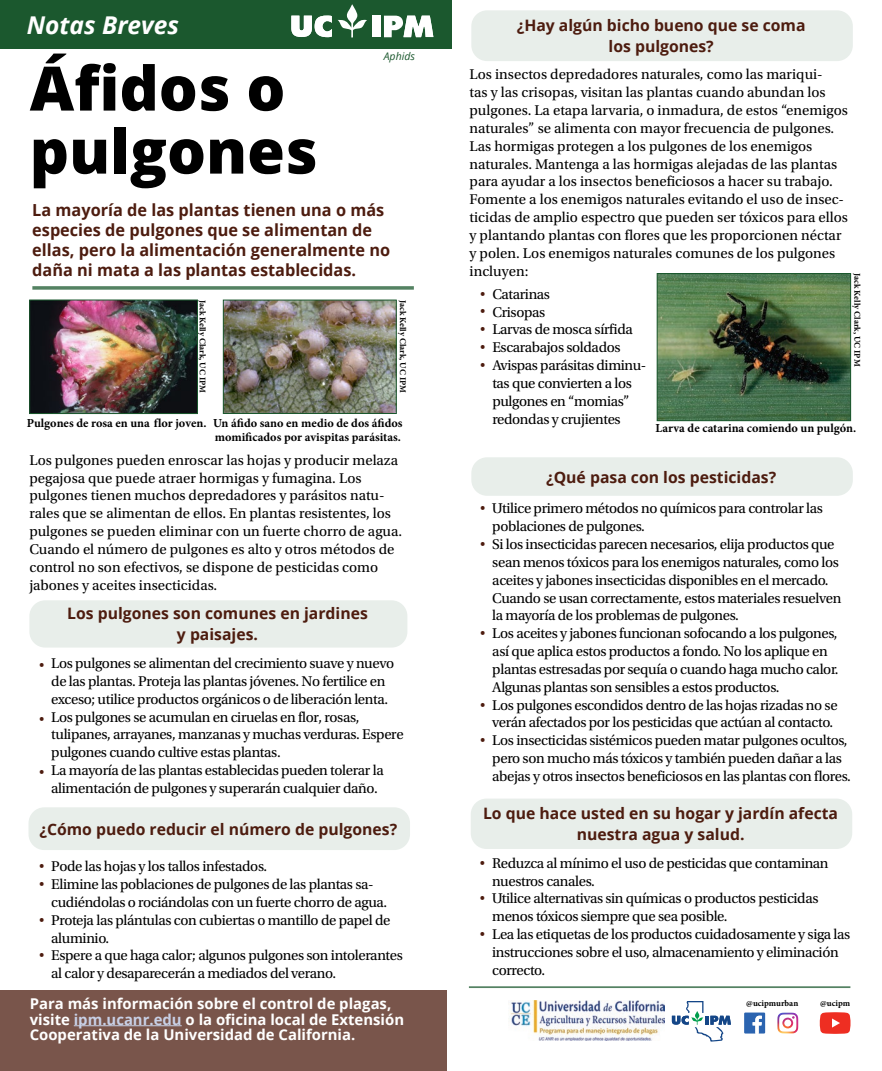
<style>
.page{position:relative;width:882px;height:1071px;background:#fff}
.page>*{position:absolute;margin:0;border:0;box-sizing:border-box;transform-origin:0 0}
.QT_Title{font:800 61.25px/63px "Open Sans";color:#000}
.t1{font:italic 700 24.5px "Open Sans";color:#fff}
.QT_1st_sentence_SP{font:700 16.62px/19.9px "Open Sans";color:#4d1c0f}
.QT_Subtitle_SP{font:700 15.75px/21px "Open Sans";color:#4d1c0f;text-align:center}
.QT_Basic_Paragraph_SP{font:14.88px/17.8px "Utopia Std";letter-spacing:-.025em;color:#000}
.QT_Basic_Paragraph_SP-2{font:14.88px/17.8px "Utopia Std";color:#000}
.QT_For_more_info{font:700 14.88px/15.8px "Open Sans";color:#fff}
.QT_Caption{font:700 12.25px/14px "Minion Pro";color:#000}
.English_title{font:italic 10.5px "Open Sans";color:#1b582e}
.QT_Photo_credit{font:700 8.75px "Minion Pro";color:#000}
.s1{font-size:13.12px;color:#4d1c0f}
.s2{color:#c8d0e6}
</style>
<div class="page">
<div style="left:0;top:0;width:452px;height:49px;background:#1b582e"></div>
<svg style="left:338px;top:4px;width:29px;height:33px"></svg>
<div style="left:372px;top:16px;width:8px;height:21px;background:#fff"></div>
<svg style="left:291px;top:16px;width:41px;height:21px"></svg>
<svg style="left:384px;top:16px;width:49px;height:21px"></svg>
<hr style="left:469px;top:986px;width:381px;height:2px;background:#548262">
<svg style="left:32px;top:286px;width:382px;height:4px;background:#689175"></svg>
<img style="left:32px;top:302px;width:164px;height:110px">
<div style="left:30px;top:300px;width:168px;height:114px;border:1px solid #1b582e"></div>
<img style="left:225px;top:302px;width:169px;height:110px">
<div style="left:223px;top:300px;width:173px;height:114px;border:1px solid #1b582e"></div>
<div style="left:29px;top:600px;width:378px;height:48px;background:#e8eeea;border-radius:16px"></div>
<div style="left:29px;top:807px;width:381px;height:43px;background:#e8eeea;border-radius:16px"></div>
<div style="left:471px;top:10px;width:382px;height:51px;background:#e8eeea;border-radius:16px"></div>
<img style="left:659px;top:275px;width:190px;height:144px">
<div style="left:657px;top:273px;width:194px;height:148px;border:1px solid #1b582e"></div>
<div style="left:471px;top:457px;width:382px;height:39px;background:#e8eeea;border-radius:16px"></div>
<div style="left:471px;top:799px;width:381px;height:50px;background:#e8eeea;border-radius:16px"></div>
<div style="left:0;top:990px;width:446px;height:81px;background:#79554b"></div>
<hr style="left:74px;top:1025px;width:108px;height:1px;background:#c8d0e6">
<img style="left:510px;top:1000px;width:154px;height:41px">
<svg style="left:672px;top:1001px;width:59px;height:40px"></svg>
<svg style="left:744px;top:1013px;width:21px;height:21px"></svg>
<img style="left:777px;top:1013px;width:21px;height:21px">
<svg style="left:820px;top:1013px;width:30px;height:21px"></svg>
<p class="t1" style="left:27px;top:8px;width:154px">Notas Breves</p>
<p class="QT_Title" style="left:30px;top:54px;width:289px">Áfidos o pulgones</p>
<p class="English_title" style="left:384px;top:49px;width:33px">Aphids</p>
<p class="QT_1st_sentence_SP" style="left:32px;top:200px;width:359px">La mayoría de las plantas tienen una o más especies de pulgones que se alimentan de ellas, pero la alimentación generalmente no daña ni mata a las plantas establecidas.</p>
<p class="QT_Photo_credit" style="left:209px;top:300px;width:94px;rotate:90deg">Jack Kelly Clark, UC IPM</p>
<p class="QT_Photo_credit" style="left:409px;top:300px;width:94px;rotate:90deg">Jack Kelly Clark, UC IPM</p>
<p class="QT_Caption" style="left:27px;top:416px;width:181px">Pulgones de rosa en una flor joven.</p>
<p class="QT_Caption" style="left:213px;top:416px;width:191px">Un áfido sano en medio de dos áfidos momificados por avispitas parásitas.</p>
<p class="QT_Basic_Paragraph_SP-2" style="left:29px;top:451px;width:374px">Los pulgones pueden enroscar las hojas y producir melaza pegajosa que puede atraer hormigas y fumagina. Los pulgones tienen muchos depredadores y parásitos natu&shy;rales que se alimentan de ellos. En plantas resistentes, los pulgones se pueden eliminar con un fuerte chorro de agua.<br>Cuando el número de pulgones es alto y otros métodos de control no son efectivos, se dispone de pesticidas como jabones y aceites insecticidas.</p>
<p class="QT_Subtitle_SP" style="left:67px;top:603px;width:302px">Los pulgones son comunes en jardines y paisajes.</p>
<p class="QT_Basic_Paragraph_SP" style="left:39px;top:655px;width:357px;text-align:center"><span class="s1">•</span> Los pulgones se alimentan del crecimiento suave y nuevo de las plantas. Proteja las plantas jóvenes. No fertilice en exceso; utilice productos orgánicos o de liberación lenta.</p>
<p class="QT_Basic_Paragraph_SP" style="left:51px;top:708px;width:354px;text-indent:-12px"><span class="s1">•</span> Los pulgones se acumulan en ciruelas en flor, rosas, tulipanes, arrayanes, manzanas y muchas verduras. Espere pulgones cuando cultive estas plantas.</p>
<p class="QT_Basic_Paragraph_SP" style="left:39px;top:762px;width:346px;text-align:center"><span class="s1">•</span> La mayoría de las plantas establecidas pueden tolerar la alimentación de pulgones y superarán cualquier daño.</p>
<p class="QT_Subtitle_SP" style="left:40px;top:818px;width:359px">¿Cómo puedo reducir el número de pulgones?</p>
<p class="QT_Basic_Paragraph_SP" style="left:39px;top:858px;width:230px"><span class="s1">•</span> Pode las hojas y los tallos infestados.</p>
<p class="QT_Basic_Paragraph_SP" style="left:51px;top:876px;width:337px;text-indent:-12px"><span class="s1">•</span> Elimine las poblaciones de pulgones de las plantas sa&shy;cudiéndolas o rociándolas con un fuerte chorro de agua.</p>
<p class="QT_Basic_Paragraph_SP" style="left:51px;top:911px;width:341px;text-indent:-12px"><span class="s1">•</span> Proteja las plántulas con cubiertas o mantillo de papel de aluminio.</p>
<p class="QT_Basic_Paragraph_SP" style="left:51px;top:947px;width:353px;text-indent:-12px"><span class="s1">•</span> Espere a que haga calor; algunos pulgones son intolerantes al calor y desaparecerán a mediados del verano.</p>
<p class="QT_Subtitle_SP" style="left:517px;top:15px;width:290px">¿Hay algún bicho bueno que se coma los pulgones?</p>
<p class="QT_Basic_Paragraph_SP-2" style="left:470px;top:66px;width:380px">Los insectos depredadores naturales, como las mariqui-<br>tas y las crisopas, visitan las plantas cuando abundan los pulgones. La etapa larvaria, o inmadura, de estos “enemigos naturales” se alimenta con mayor frecuencia de pulgones.<br>Las hormigas protegen a los pulgones de los enemigos naturales. Mantenga a las hormigas alejadas de las plantas para ayudar a los insectos beneficiosos a hacer su trabajo.<br>Fomente a los enemigos naturales evitando el uso de insec&shy;ticidas de amplio espectro que pueden ser tóxicos para ellos y plantando plantas con flores que les proporcionen néctar y polen. Los enemigos naturales comunes de los pulgones incluyen:</p>
<p class="QT_Basic_Paragraph_SP" style="left:480px;top:285px;width:71px"><span class="s1">•</span> Catarinas</p>
<p class="QT_Basic_Paragraph_SP" style="left:480px;top:303px;width:67px"><span class="s1">•</span> Crisopas</p>
<p class="QT_Basic_Paragraph_SP" style="left:480px;top:321px;width:154px"><span class="s1">•</span> Larvas de mosca sírfida</p>
<p class="QT_Basic_Paragraph_SP" style="left:480px;top:339px;width:142px"><span class="s1">•</span> Escarabajos soldados</p>
<p class="QT_Basic_Paragraph_SP" style="left:492px;top:357px;width:156px;text-indent:-12px"><span class="s1">•</span> Avispas parásitas diminu&shy;tas que convierten a los pulgones en “momias” redondas y crujientes</p>
<p class="QT_Caption" style="left:656px;top:421px;width:202px">Larva de catarina comiendo un pulgón.</p>
<p class="QT_Photo_credit" style="left:864px;top:273px;width:94px;rotate:90deg">Jack Kelly Clark, UC IPM</p>
<p class="QT_Subtitle_SP" style="left:546px;top:466px;width:231px">¿Qué pasa con los pesticidas?</p>
<p class="QT_Basic_Paragraph_SP" style="left:492px;top:500px;width:332px;text-indent:-12px"><span class="s1">•</span> Utilice primero métodos no químicos para controlar las poblaciones de pulgones.</p>
<p class="QT_Basic_Paragraph_SP" style="left:492px;top:536px;width:351px;text-indent:-12px"><span class="s1">•</span> Si los insecticidas parecen necesarios, elija productos que sean menos tóxicos para los enemigos naturales, como los aceites y jabones insecticidas disponibles en el mercado.<br>Cuando se usan correctamente, estos materiales resuelven la mayoría de los problemas de pulgones.</p>
<p class="QT_Basic_Paragraph_SP" style="left:492px;top:625px;width:348px;text-indent:-12px"><span class="s1">•</span> Los aceites y jabones funcionan sofocando a los pulgones, así que aplica estos productos a fondo. No los aplique en plantas estresadas por sequía o cuando haga mucho calor.<br>Algunas plantas son sensibles a estos productos.</p>
<p class="QT_Basic_Paragraph_SP" style="left:480px;top:696px;width:359px;text-align:center"><span class="s1">•</span> Los pulgones escondidos dentro de las hojas rizadas no se verán afectados por los pesticidas que actúan al contacto.</p>
<p class="QT_Basic_Paragraph_SP" style="left:492px;top:732px;width:360px;text-indent:-12px"><span class="s1">•</span> Los insecticidas sistémicos pueden matar pulgones ocultos, pero son mucho más tóxicos y también pueden dañar a las abejas y otros insectos beneficiosos en las plantas con flores.</p>
<p class="QT_Subtitle_SP" style="left:483px;top:803px;width:357px">Lo que hace usted en su hogar y jardín afecta nuestra agua y salud.</p>
<p class="QT_Basic_Paragraph_SP" style="left:492px;top:854px;width:338px;text-indent:-12px"><span class="s1">•</span> Reduzca al mínimo el uso de pesticidas que contaminan nuestros canales.</p>
<p class="QT_Basic_Paragraph_SP" style="left:492px;top:890px;width:328px;text-indent:-12px"><span class="s1">•</span> Utilice alternativas sin químicas o productos pesticidas menos tóxicos siempre que sea posible.</p>
<p class="QT_Basic_Paragraph_SP" style="left:492px;top:926px;width:360px;text-indent:-12px"><span class="s1">•</span> Lea las etiquetas de los productos cuidadosamente y siga las instrucciones sobre el uso, almacenamiento y eliminación correcto.</p>
<p class="QT_For_more_info" style="left:30px;top:995px;width:376px">Para más información sobre el control de plagas, visite <span class="s2">ipm.ucanr.edu</span> o la oficina local de Extensión<br>Cooperativa de la Universidad de California.</p>
<p class="QT_Photo_credit" style="left:746px;top:997px;width:53px">@ucipmurban</p>
<p class="QT_Photo_credit" style="left:820px;top:997px;width:31px">@ucipm</p>
</div>
